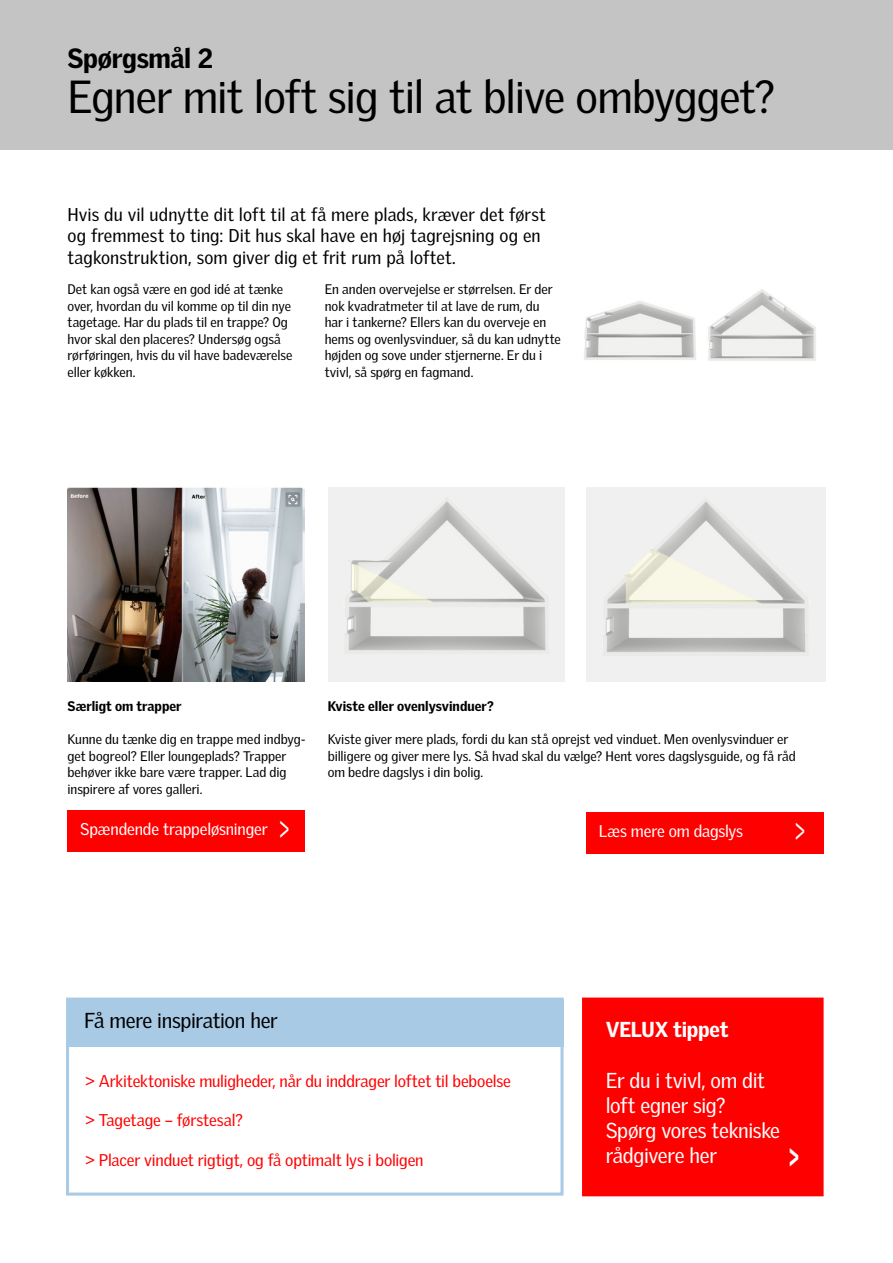
<style>
.page{position:relative;width:893px;height:1263px;background:#fff}
.page>*{position:absolute;margin:0;border:0;box-sizing:border-box;transform-origin:0 0}
.t1{font:45px "Velux Gothic";letter-spacing:-.025em;color:#000}
.t2{font:900 33px "Velux Gothic";color:#fff;scale:.5 1}
.t3{font:33px "Velux Gothic";color:#fff;scale:.5 1}
.t4{font:900 27px "Velux Gothic";letter-spacing:-.01em;color:#000}
.t5{font:21px/25.2px "Velux Gothic";letter-spacing:-.015em;color:#fff}
.t6{font:21px "Velux Gothic";letter-spacing:-.015em;color:#000}
.t7{font:900 21px "Velux Gothic";letter-spacing:-.015em;color:#fff}
.t8{font:18px/21.6px "Velux Gothic";letter-spacing:.005em;color:#000}
.t9{font:16.5px "Velux Gothic";letter-spacing:-.01em;color:#f00}
.t10{font:16.5px "Velux Gothic";letter-spacing:-.01em;color:#fff}
.t11{font:13.5px/16.5px "Velux Gothic";color:#000}
.t12{font:900 13.5px "Velux Gothic";color:#000}
.s1{font-size:33px}
</style>
<div class="page">
<div style="left:68px;top:999px;width:495px;height:47px;background:#a9cae5"></div>
<div style="left:66px;top:997px;width:497px;height:198px;border:3px solid #a9cae5"></div>
<div style="left:0;top:0;width:893px;height:149px;background:#c4c4c4"></div>
<img style="left:68px;top:487px;width:237px;height:194px">
<img style="left:708px;top:289px;width:108px;height:72px">
<img style="left:584px;top:301px;width:112px;height:59px">
<div style="left:329px;top:487px;width:236px;height:194px;background:#f0f0f0"></div>
<img style="left:345px;top:501px;width:201px;height:150px">
<div style="left:586px;top:487px;width:239px;height:194px;background:#f0f0f0"></div>
<img style="left:603px;top:501px;width:205px;height:152px">
<div style="left:582px;top:997px;width:242px;height:199px;background:#f00;border:2px solid #f00"></div>
<div style="left:68px;top:810px;width:237px;height:41px;background:#f00"></div>
<div style="left:586px;top:812px;width:237px;height:41px;background:#f00"></div>
<h3 class="t4" style="left:68px;top:41px;width:147px">Spørgsmål 2</h3>
<h1 class="t1" style="left:68px;top:70px;width:709px">Egner mit loft sig til at blive ombygget?</h1>
<h3 class="t8" style="left:68px;top:203px;width:480px">Hvis du vil udnytte dit loft til at få mere plads, kræver det først og fremmest to ting: Dit hus skal have en høj tagrejsning og en tagkonstruktion, som giver dig et frit rum på loftet.</h3>
<p class="t11" style="left:68px;top:281px;width:227px">Det kan også være en god idé at tænke over, hvordan du vil komme op til din nye tagetage. Har du plads til en trappe? Og hvor skal den placeres? Undersøg også rørføringen, hvis du vil have badeværelse eller køkken.</p>
<p class="t11" style="left:325px;top:281px;width:238px">En anden overvejelse er størrelsen. Er der nok kvadratmeter til at lave de rum, du har i tankerne? Ellers kan du overveje en hems og ovenlysvinduer, så du kan udnytte højden og sove under stjernerne. Er du i tvivl, så spørg en fagmand.</p>
<p class="t12" style="left:68px;top:698px;width:116px">Særligt om trapper</p>
<p class="t11" style="left:68px;top:731px;width:239px">Kunne du tænke dig en trappe med indbyg&shy;get bogreol? Eller loungeplads? Trapper behøver ikke bare være trapper. Lad dig inspirere af vores galleri.</p>
<p class="t12" style="left:328px;top:698px;width:168px">Kviste eller ovenlysvinduer?</p>
<p class="t11" style="left:328px;top:731px;width:470px">Kviste giver mere plads, fordi du kan stå oprejst ved vinduet. Men ovenlysvinduer er billigere og giver mere lys. Så hvad skal du vælge? Hent vores dagslysguide, og få råd om bedre dagslys i din bolig.</p>
<p class="t10" style="left:80px;top:819px;width:211px">Spændende trappeløsninger <span class="s1">&gt;</span></p>
<p class="t10" style="left:599px;top:821px;width:146px">Læs mere om dagslys</p>
<h2 class="t3" style="left:795px;top:811px;width:21px">&gt;</h2>
<h3 class="t6" style="left:84px;top:1007px;width:195px">Få mere inspiration her</h3>
<p class="t9" style="left:85px;top:1071px;width:427px">&gt; Arkitektoniske muligheder, når du inddrager loftet til beboelse</p>
<p class="t9" style="left:85px;top:1110px;width:160px">&gt; Tagetage – førstesal?</p>
<p class="t9" style="left:85px;top:1150px;width:340px">&gt; Placer vinduet rigtigt, og få optimalt lys i boligen</p>
<h3 class="t7" style="left:606px;top:1016px;width:124px">VELUX tippet</h3>
<h3 class="t5" style="left:606px;top:1067px;width:176px">Er du i tvivl, om dit loft egner sig?<br>Spørg vores tekniske rådgivere her</h3>
<h2 class="t2" style="left:789px;top:1136px;width:21px">&gt;</h2>
</div>
